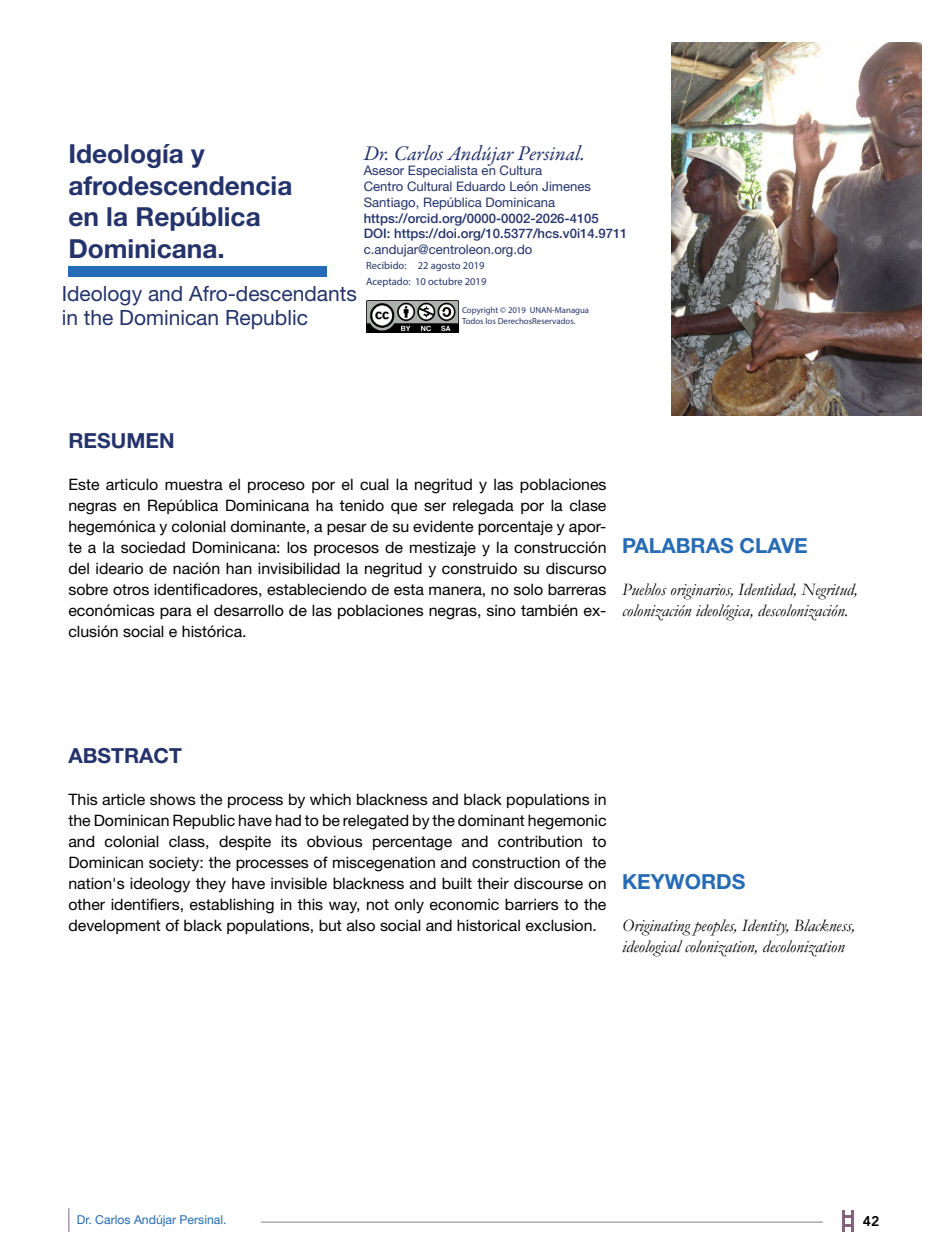
<style>
.page{position:relative;width:945px;height:1260px;background:#fff}
.page>*{position:absolute;margin:0;border:0;box-sizing:border-box;transform-origin:0 0}
.t1{font:700 26.25px/31.5px "Helvetica Neue LT Std";color:#24336b}
.Inglés{font:21px/24.5px "Helvetica Neue LT Std";color:#24336b}
.t2{font:italic 21px "Garamond Premr Pro";color:#24336b}
.Título_1{font:700 20.82px "Helvetica Neue LT Std";color:#266bb5}
.Título_1-2{font:700 20.82px "Helvetica Neue LT Std";color:#24336b}
.Contenido{font:italic 17.5px/21px "Garamond";color:#000}
.Título_1-3{font:15.75px/21px "Helvetica Neue LT Std";color:#000;text-align:justify}
.Contenido-2{font:15.75px/21px "Helvetica Neue LT Std";color:#000;text-align:justify}
.t3{font:800 14px "Avenir LT Std";color:#000}
.t4{font:13.12px "Helvetica Neue LT Std";color:#24336b}
.t5{font:500 13.12px "Helvetica Neue LT Std";color:#24336b}
.t6{font:12.25px "Helvetica Neue LT Std";color:#266bb5}
.t7{font:10.5px "Myriad Pro";color:#24336b}
.t8{font:8.75px "Myriad Pro";color:#25336b}
</style>
<div class="page">
<svg style="left:842px;top:1210px;width:12px;height:22px"></svg>
<hr style="left:261px;top:1222px;width:562px;height:1px;background:#808080">
<svg style="left:69px;top:1208px;width:1px;height:24px"></svg>
<img style="left:672px;top:43px;width:249px;height:373px">
<div style="left:68px;top:266px;width:259px;height:10px;background:#266bb5"></div>
<img style="left:366px;top:300px;width:93px;height:33px">
<p class="t1" style="left:68px;top:137px;width:226px">Ideología y afrodescendencia en la República<br>Dominicana.</p>
<p class="Inglés" style="left:62px;top:281px;width:297px">Ideology and Afro-descendants in the Dominican Republic</p>
<p class="t2" style="left:364px;top:140px;width:223px">Dr. Carlos Andújar Persinal.</p>
<p class="t4" style="left:364px;top:163px;width:180px">Asesor Especialista en Cultura</p>
<p class="t4" style="left:364px;top:179px;width:229px">Centro Cultural Eduardo León Jimenes</p>
<p class="t4" style="left:364px;top:194px;width:193px">Santiago, República Dominicana</p>
<p class="t5" style="left:364px;top:210px;width:237px">https://orcid.org/0000-0002-2026-4105</p>
<p class="t5" style="left:364px;top:226px;width:265px">DOI: https://doi.org/10.5377/hcs.v0i14.9711</p>
<p class="t4" style="left:364px;top:242px;width:170px">c.andujar@centroleon.org.do</p>
<p class="t7" style="left:366px;top:259px;width:120px">Recibido: 22 agosto 2019</p>
<p class="t7" style="left:366px;top:275px;width:122px">Aceptado: 10 octubre 2019</p>
<p class="t8" style="left:462px;top:305px;width:129px">Copyright © 2019 UNAN-Managua</p>
<p class="t8" style="left:462px;top:315px;width:115px">Todos los DerechosReservados.</p>
<p class="Título_1-2" style="left:68px;top:428px;width:108px">RESUMEN</p>
<p class="Título_1-3" style="left:68px;top:474px;width:540px">Este articulo muestra el proceso por el cual la negritud y las poblaciones negras en República Dominicana ha tenido que ser relegada por la clase hegemónica y colonial dominante, a pesar de su evidente porcentaje y apor&shy;te a la sociedad Dominicana: los procesos de mestizaje y la construcción del ideario de nación han invisibilidad la negritud y construido su discurso sobre otros identificadores, estableciendo de esta manera, no solo barreras económicas para el desarrollo de las poblaciones negras, sino también ex&shy;clusión social e histórica.</p>
<p class="Título_1" style="left:622px;top:533px;width:187px">PALABRAS CLAVE</p>
<p class="Contenido" style="left:622px;top:579px;width:237px">Pueblos originarios, Identidad, Negritud, colonización ideológica, descolonización.</p>
<p class="Título_1-2" style="left:68px;top:743px;width:115px">ABSTRACT</p>
<p class="Contenido-2" style="left:68px;top:789px;width:540px">This article shows the process by which blackness and black populations in the Dominican Republic have had to be relegated by the dominant hegemonic and colonial class, despite its obvious percentage and contribution to Dominican society: the processes of miscegenation and construction of the nation's ideology they have invisible blackness and built their discourse on other identifiers, establishing in this way, not only economic barriers to the development of black populations, but also social and historical exclusion.</p>
<p class="Título_1" style="left:622px;top:869px;width:125px">KEYWORDS</p>
<p class="Contenido" style="left:622px;top:915px;width:235px">Originating peoples, Identity, Blackness, ideological colonization, decolonization</p>
<p class="t6" style="left:77px;top:1213px;width:151px">Dr. Carlos Andújar Persinal.</p>
<p class="t3" style="left:863px;top:1213px;width:18px">42</p>
</div>
